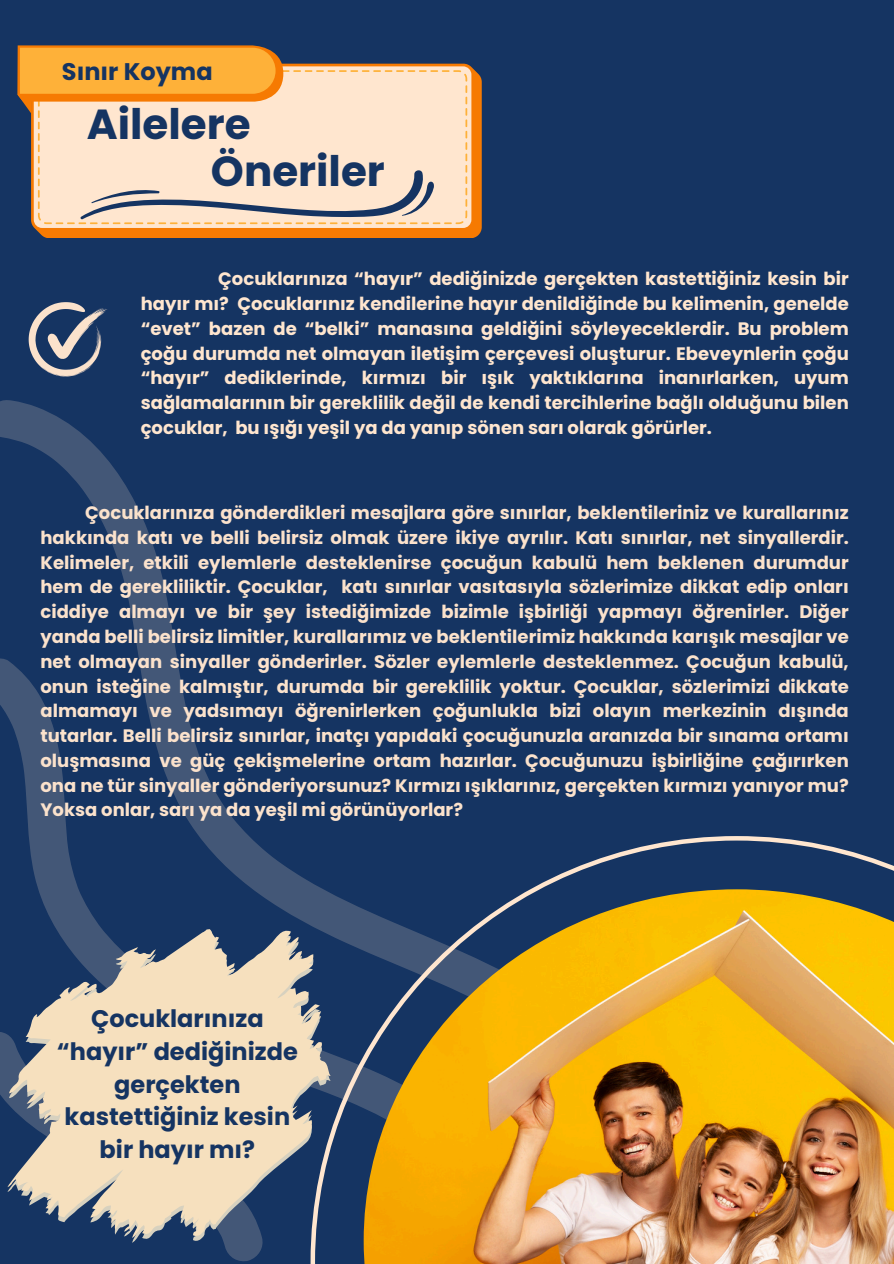
<style>
.page{position:relative;width:894px;height:1264px;background:#fff}
.page>*{position:absolute;margin:0;border:0;box-sizing:border-box;transform-origin:0 0}
.t1{font:700 42px/47.2px "Poppins";color:#153462}
.t2{font:700 24px/32.7px "Poppins";color:#153462;text-align:center}
.t3{font:700 18px/24.8px "Poppins";color:#fbe2cc;text-align:justify}
.t4{font:700 18px/24.8px "Poppins";color:#ffe6cf;text-align:justify}
</style>
<div class="page">
<div style="left:0;top:0;width:893px;height:1263px;background:#153462"></div>
<svg style="left:29px;top:302px;width:78px;height:74px"></svg>
<svg style="left:0;top:400px;width:177px;height:258px"></svg>
<svg style="left:0;top:658px;width:310px;height:269px"></svg>
<svg style="left:0;top:1032px;width:263px;height:229px"></svg>
<svg style="left:31px;top:64px;width:450px;height:174px;background:#ef7907"></svg>
<div style="left:34px;top:66px;width:437px;height:162px;background:#ffe6cf;border-radius:8px"></div>
<svg style="left:38px;top:70px;width:429px;height:154px"></svg>
<svg style="left:17px;top:45px;width:266px;height:69px"></svg>
<svg style="left:7px;top:927px;width:303px;height:310px;fill:#f6e0be"></svg>
<img style="left:310px;top:836px;width:583px;height:427px">
<svg style="left:80px;top:169px;width:355px;height:51px"></svg>
<p class="t2" style="left:62px;top:56px;width:152px">Sınır Koyma</p>
<h1 class="t1" style="left:211px;top:100px;width:175px;text-indent:-124px">Ailelere<br>Öneriler</h1>
<p class="t4" style="left:141px;top:267px;width:709px;text-indent:77px">Çocuklarınıza “hayır” dediğinizde gerçekten kastettiğiniz kesin bir hayır mı? Çocuklarınız kendilerine hayır denildiğinde bu kelimenin, genelde “evet” bazen de “belki” manasına geldiğini söyleyeceklerdir. Bu problem çoğu durumda net olmayan iletişim çerçevesi oluşturur. Ebeveynlerin çoğu “hayır” dediklerinde, kırmızı bir ışık yaktıklarına inanırlarken, uyum sağlamalarının bir gereklilik değil de kendi tercihlerine bağlı olduğunu bilen çocuklar, bu ışığı yeşil ya da yanıp sönen sarı olarak görürler.</p>
<h2 class="t3" style="left:40px;top:500px;width:809px;text-indent:45px">Çocuklarınıza gönderdikleri mesajlara göre sınırlar, beklentileriniz ve kurallarınız hakkında katı ve belli belirsiz olmak üzere ikiye ayrılır. Katı sınırlar, net sinyallerdir.<br>Kelimeler, etkili eylemlerle desteklenirse çocuğun kabulü hem beklenen durumdur hem de gerekliliktir. Çocuklar, katı sınırlar vasıtasıyla sözlerimize dikkat edip onları ciddiye almayı ve bir şey istediğimizde bizimle işbirliği yapmayı öğrenirler. Diğer yanda belli belirsiz limitler, kurallarımız ve beklentilerimiz hakkında karışık mesajlar ve net olmayan sinyaller gönderirler. Sözler eylemlerle desteklenmez. Çocuğun kabulü, onun isteğine kalmıştır, durumda bir gereklilik yoktur. Çocuklar, sözlerimizi dikkate almamayı ve yadsımayı öğrenirlerken çoğunlukla bizi olayın merkezinin dışında tutarlar. Belli belirsiz sınırlar, inatçı yapıdaki çocuğunuzla aranızda bir sınama ortamı oluşmasına ve güç çekişmelerine ortam hazırlar. Çocuğunuzu işbirliğine çağırırken ona ne tür sinyaller gönderiyorsunuz? Kırmızı ışıklarınız, gerçekten kırmızı yanıyor mu?<br>Yoksa onlar, sarı ya da yeşil mi görünüyorlar?</h2>
<p class="t2" style="left:57px;top:1002px;width:242px">Çocuklarınıza “hayır” dediğinizde gerçekten kastettiğiniz kesin bir hayır mı?</p>
</div>
